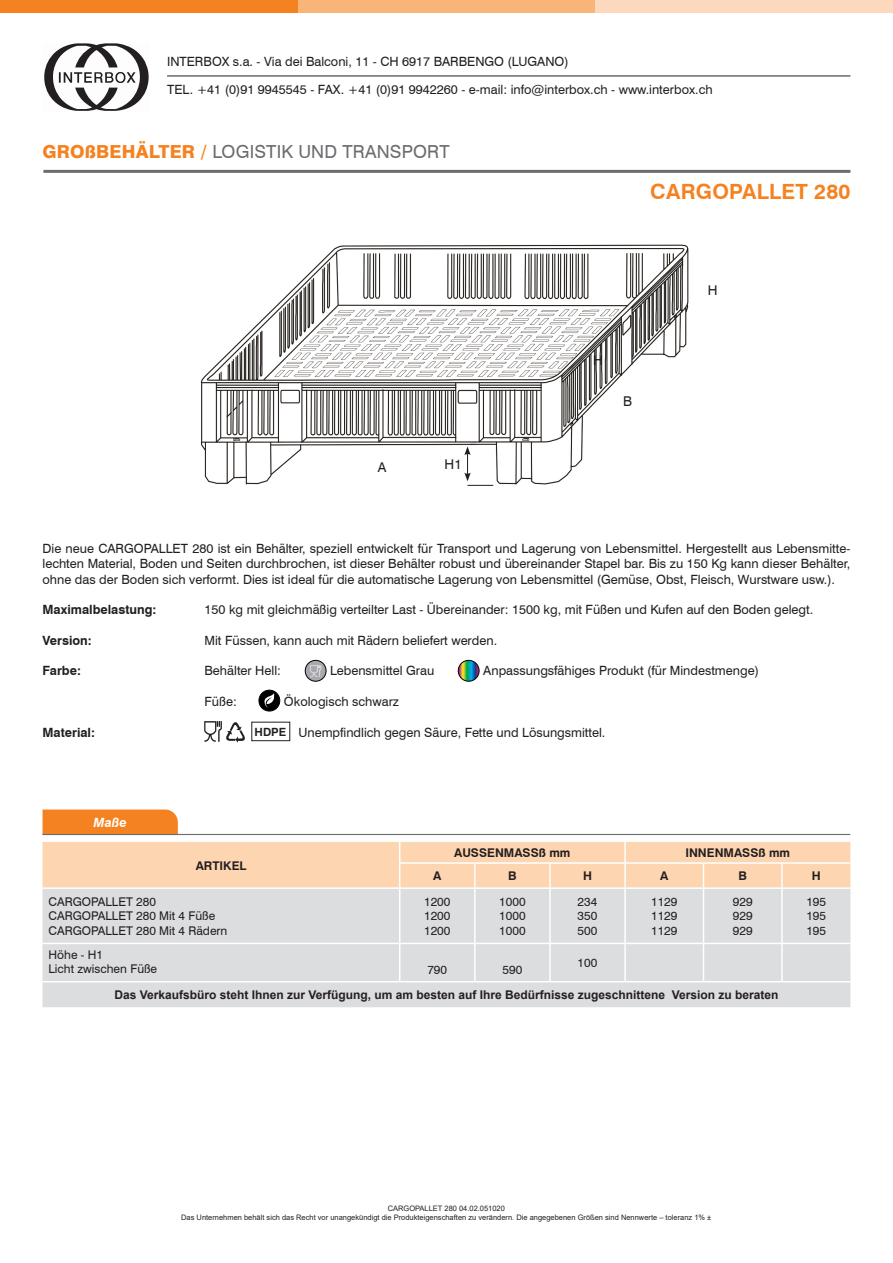
<style>
.page{position:relative;width:893px;height:1263px;background:#fff}
.page>*{position:absolute;margin:0;border:0;box-sizing:border-box;transform-origin:0 0}
.t1{font:700 21px "Swiss 721 BT";letter-spacing:.01em;color:#f58220}
.t2{font:18px "Swiss 721 BT";letter-spacing:.01em;color:#6c6d70}
.t3{font:13.5px "Swiss 721 BT";color:#231f20}
.t4{font:12.75px/15.3px "Swiss 721 BT";color:#231f20;text-align:justify}
.t5{font:700 12.75px "Swiss 721 BT";color:#231f20}
.t6{font:italic 700 12.75px "Swiss 721 BT";color:#fff}
.t7{font:12px/14.4px "Swiss 721 BT";color:#231f20;text-align:justify}
.t8{font:700 12px "Arial";color:#231f20}
.t9{font:700 12px "Swiss 721 BT";color:#231f20}
.t10{font:700 11.25px "Swiss 721 BT";color:#231f20}
.t11{font:7.5px/9px "Arial";color:#231f20;text-align:center}
.s1{font-weight:800;color:#f58220}
</style>
<div class="page">
<div style="left:0;top:0;width:298px;height:13px;background:#f58220"></div>
<div style="left:298px;top:0;width:297px;height:13px;background:#f9b479"></div>
<div style="left:595px;top:0;width:298px;height:13px;background:#fcd9bc"></div>
<hr style="left:43px;top:170px;width:807px;height:3px;background:#6c6d70">
<div style="left:43px;top:889px;width:807px;height:118px;background:#dcdddf"></div>
<hr style="left:43px;top:981px;width:357px;height:1px;background:#fff">
<hr style="left:43px;top:943px;width:357px;height:1px;background:#fff">
<hr style="left:400px;top:943px;width:75px;height:1px;background:#fff">
<hr style="left:475px;top:943px;width:75px;height:1px;background:#fff">
<hr style="left:550px;top:943px;width:75px;height:1px;background:#fff">
<hr style="left:625px;top:943px;width:78px;height:1px;background:#fff">
<hr style="left:703px;top:943px;width:79px;height:1px;background:#fff">
<hr style="left:782px;top:943px;width:68px;height:1px;background:#fff">
<hr style="left:399px;top:889px;width:1px;height:54px;background:#fff">
<hr style="left:399px;top:944px;width:1px;height:37px;background:#fff">
<hr style="left:400px;top:981px;width:75px;height:1px;background:#fff">
<hr style="left:474px;top:889px;width:2px;height:54px;background:#fff">
<hr style="left:474px;top:944px;width:2px;height:37px;background:#fff">
<hr style="left:475px;top:981px;width:75px;height:1px;background:#fff">
<hr style="left:549px;top:889px;width:2px;height:54px;background:#fff">
<hr style="left:549px;top:944px;width:2px;height:37px;background:#fff">
<hr style="left:550px;top:981px;width:75px;height:1px;background:#fff">
<hr style="left:624px;top:889px;width:2px;height:54px;background:#fff">
<hr style="left:624px;top:944px;width:2px;height:37px;background:#fff">
<hr style="left:625px;top:981px;width:78px;height:1px;background:#fff">
<hr style="left:703px;top:889px;width:1px;height:54px;background:#fff">
<hr style="left:703px;top:944px;width:1px;height:37px;background:#fff">
<hr style="left:703px;top:981px;width:79px;height:1px;background:#fff">
<hr style="left:781px;top:889px;width:2px;height:54px;background:#fff">
<hr style="left:781px;top:944px;width:2px;height:37px;background:#fff">
<hr style="left:782px;top:981px;width:68px;height:1px;background:#fff">
<div style="left:43px;top:842px;width:807px;height:46px;background:#fdd5b0"></div>
<hr style="left:625px;top:887px;width:78px;height:2px;background:#fff">
<svg style="left:43px;top:809px;width:135px;height:25px;background:#f48527"></svg>
<hr style="left:43px;top:834px;width:807px;height:1px;background:#6c6d70">
<img style="left:200px;top:244px;width:489px;height:242px">
<svg style="left:464px;top:446px;width:29px;height:40px"></svg>
<svg style="left:44px;top:43px;width:105px;height:68px"></svg>
<hr style="left:167px;top:76px;width:683px;height:1px;background:#231f20">
<div style="left:251px;top:722px;width:39px;height:19px;border:1px solid #231f20"></div>
<img style="left:204px;top:722px;width:18px;height:19px">
<img style="left:226px;top:723px;width:19px;height:19px">
<div style="left:305px;top:660px;width:21px;height:21px;background:#a8a9ad;border-radius:50%"></div>
<div style="left:305px;top:660px;width:21px;height:21px;border:1px solid #000;border-radius:50%"></div>
<svg style="left:310px;top:665px;width:11px;height:12px"></svg>
<svg style="left:458px;top:660px;width:21px;height:21px"></svg>
<div style="left:458px;top:660px;width:21px;height:21px;border:1px solid #000;border-radius:50%"></div>
<div style="left:259px;top:690px;width:21px;height:21px;background:#000;border-radius:50%"></div>
<div style="left:259px;top:690px;width:21px;height:21px;border:1px solid #000;border-radius:50%"></div>
<svg style="left:264px;top:693px;width:12px;height:15px"></svg>
<p class="t4" style="left:167px;top:54px;width:403px">INTERBOX s.a. - Via dei Balconi, 11 - CH 6917 BARBENGO (LUGANO)</p>
<p class="t4" style="left:167px;top:82px;width:547px">TEL. +41 (0)91 9945545 - FAX. +41 (0)91 9942260 - e-mail: info@interbox.ch - www.interbox.ch</p>
<h2 class="t2" style="left:43px;top:141px;width:409px"><span class="s1">GROßBEHÄLTER /</span> LOGISTIK UND TRANSPORT</h2>
<p class="t3" style="left:378px;top:459px;width:10px">A</p>
<p class="t3" style="left:445px;top:456px;width:19px">H1</p>
<h1 class="t1" style="left:650px;top:179px;width:202px">CARGOPALLET 280</h1>
<p class="t3" style="left:593px;top:352px;width:11px">H</p>
<p class="t3" style="left:623px;top:393px;width:10px">B</p>
<p class="t3" style="left:708px;top:282px;width:11px">H</p>
<p class="t4" style="left:43px;top:541px;width:809px">Die neue CARGOPALLET 280 ist ein Behälter, speziell entwickelt für Transport und Lagerung von Lebensmittel. Hergestellt aus Lebensmitte&shy;lechten Material, Boden und Seiten durchbrochen, ist dieser Behälter robust und übereinander Stapel bar. Bis zu 150 Kg kann dieser Behälter, ohne das der Boden sich verformt. Dies ist ideal für die automatische Lagerung von Lebensmittel (Gemüse, Obst, Fleisch, Wurstware usw.).</p>
<p class="t5" style="left:43px;top:602px;width:115px">Maximalbelastung:</p>
<p class="t4" style="left:205px;top:602px;width:610px">150 kg mit gleichmäßig verteilter Last - Übereinander: 1500 kg, mit Füßen und Kufen auf den Boden gelegt.</p>
<p class="t5" style="left:43px;top:632px;width:51px">Version:</p>
<p class="t4" style="left:205px;top:632px;width:294px">Mit Füssen, kann auch mit Rädern beliefert werden.</p>
<p class="t5" style="left:43px;top:663px;width:40px">Farbe:</p>
<p class="t4" style="left:205px;top:663px;width:78px">Behälter Hell:</p>
<p class="t4" style="left:330px;top:663px;width:106px">Lebensmittel Grau</p>
<p class="t4" style="left:483px;top:663px;width:277px">Anpassungsfähiges Produkt (für Mindestmenge)</p>
<p class="t4" style="left:205px;top:694px;width:34px">Füße:</p>
<p class="t4" style="left:284px;top:694px;width:117px">Ökologisch schwarz</p>
<p class="t5" style="left:43px;top:724px;width:54px">Material:</p>
<p class="t10" style="left:255px;top:725px;width:33px">HDPE</p>
<p class="t4" style="left:298px;top:724px;width:309px">Unempfindlich gegen Säure, Fette und Lösungsmittel.</p>
<p class="t6" style="left:93px;top:815px;width:35px">Maße</p>
<p class="t9" style="left:196px;top:858px;width:52px">ARTIKEL</p>
<p class="t9" style="left:454px;top:845px;width:118px">AUSSENMASSß mm</p>
<p class="t9" style="left:685px;top:845px;width:106px">INNENMASSß mm</p>
<p class="t9" style="left:433px;top:869px;width:10px">A</p>
<p class="t9" style="left:508px;top:869px;width:10px">B</p>
<p class="t9" style="left:583px;top:869px;width:10px">H</p>
<p class="t9" style="left:660px;top:869px;width:10px">A</p>
<p class="t9" style="left:738px;top:869px;width:10px">B</p>
<p class="t9" style="left:812px;top:869px;width:10px">H</p>
<p class="t7" style="left:49px;top:894px;width:180px;text-align:left">CARGOPALLET 280<br>CARGOPALLET 280 Mit 4 Füße<br>CARGOPALLET 280 Mit 4 Rädern</p>
<p class="t7" style="left:424px;top:894px;width:28px">1200<br>1200<br>1200</p>
<p class="t7" style="left:499px;top:894px;width:28px">1000<br>1000<br>1000</p>
<p class="t7" style="left:578px;top:894px;width:21px">234<br>350<br>500</p>
<p class="t7" style="left:651px;top:894px;width:28px">1129<br>1129<br>1129</p>
<p class="t7" style="left:733px;top:894px;width:21px">929<br>929<br>929</p>
<p class="t7" style="left:806px;top:894px;width:21px">195<br>195<br>195</p>
<p class="t7" style="left:49px;top:947px;width:110px">Höhe - H1<br>Licht zwischen Füße</p>
<p class="t7" style="left:578px;top:955px;width:21px">100</p>
<p class="t8" style="left:114px;top:986px;width:666px">Das Verkaufsbüro steht Ihnen zur Verfügung, um am besten auf Ihre Bedürfnisse zugeschnittene Version zu beraten</p>
<p class="t7" style="left:427px;top:963px;width:21px">790</p>
<p class="t7" style="left:502px;top:963px;width:21px">590</p>
<p class="t11" style="left:181px;top:1204px;width:532px">CARGOPALLET 280 04.02.051020<br>Das Unternehmen behält sich das Recht vor unangekündigt die Produkteigenschaften zu verändern. Die angegebenen Größen sind Nennwerte – toleranz 1% ±</p>
</div>
